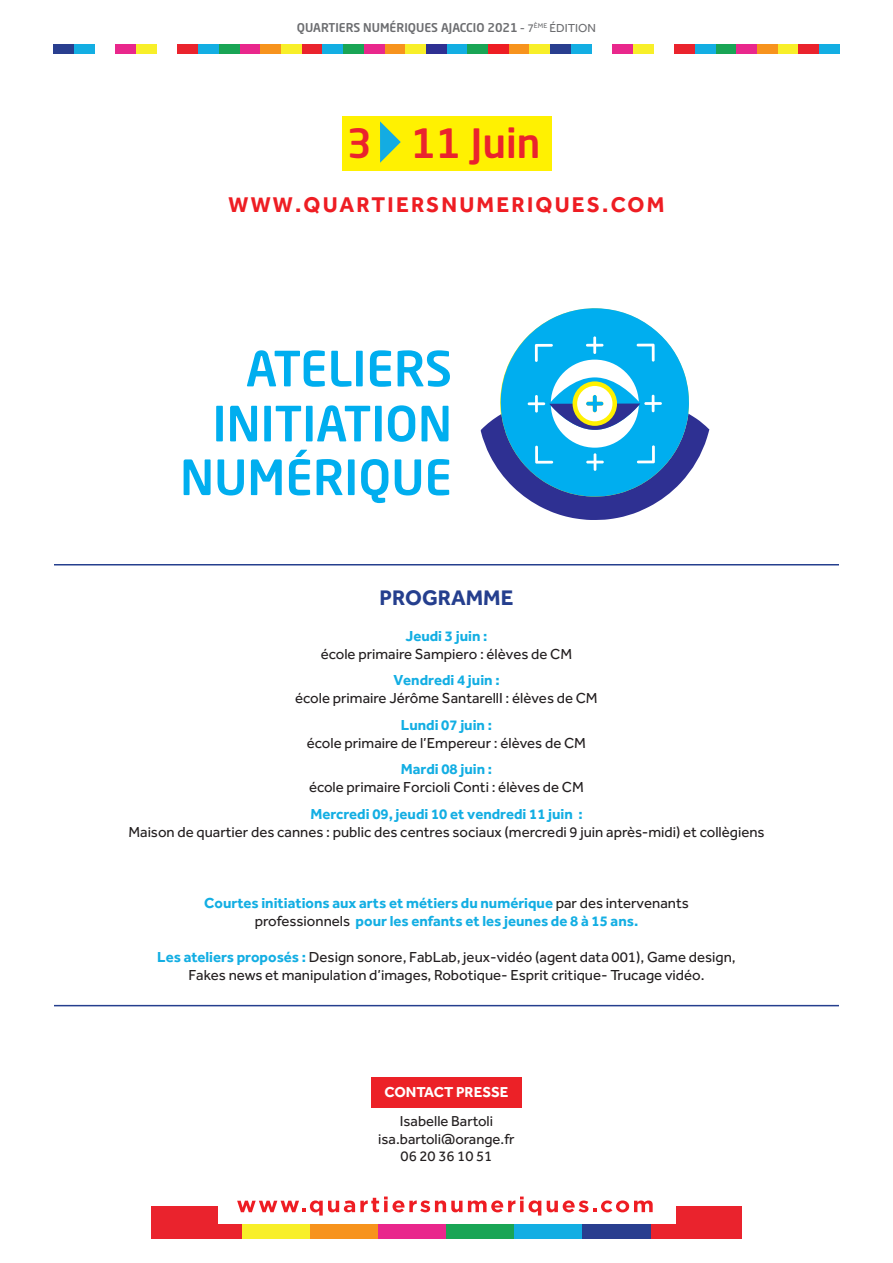
<style>
.page{position:relative;width:893px;height:1263px;background:#fff}
.page>*{position:absolute;margin:0;border:0;box-sizing:border-box;transform-origin:0 0}
.t1{font:500 39.9px "Neo Sans Std";color:#ea232d}
.t2{font:700 22.05px "Effra";letter-spacing:.1em;color:#ee1d23}
.t3{font:700 21.9px "Effra";color:#253f8e}
.t4{font:15px/18px "Effra";color:#231f20;text-align:center}
.t5{font:700 15px/18px "Effra";color:#13aee3;text-align:center}
.t6{font:14.85px "Effra";color:#231f20}
.t7{font:700 14.85px "Effra";color:#fff}
.t8{font:500 12px "Neo Sans Std";color:#6c6d70}
.s1{font-family:"Effra";font-weight:400}
.s2{font-weight:700;color:#13aee3}
.s3{font-weight:400;color:#231f20}
</style>
<div class="page">
<div style="left:405px;top:45px;width:21px;height:9px;background:#f8ef29"></div>
<div style="left:384px;top:45px;width:21px;height:9px;background:#f7931d"></div>
<div style="left:364px;top:45px;width:20px;height:9px;background:#e9278c"></div>
<div style="left:343px;top:45px;width:21px;height:9px;background:#19a555"></div>
<div style="left:322px;top:45px;width:21px;height:9px;background:#13aee3"></div>
<div style="left:302px;top:45px;width:20px;height:9px;background:#ea232d"></div>
<div style="left:281px;top:45px;width:21px;height:9px;background:#f8ef29"></div>
<div style="left:260px;top:45px;width:21px;height:9px;background:#f7931d"></div>
<div style="left:240px;top:45px;width:20px;height:9px;background:#e9278c"></div>
<div style="left:219px;top:45px;width:21px;height:9px;background:#19a555"></div>
<div style="left:198px;top:45px;width:21px;height:9px;background:#13aee3"></div>
<div style="left:177px;top:45px;width:21px;height:9px;background:#ea232d"></div>
<div style="left:136px;top:45px;width:21px;height:9px;background:#f8ef29"></div>
<div style="left:115px;top:45px;width:21px;height:9px;background:#e9278c"></div>
<div style="left:74px;top:45px;width:21px;height:9px;background:#13aee3"></div>
<div style="left:53px;top:45px;width:21px;height:9px;background:#293e8f"></div>
<div style="left:529px;top:45px;width:21px;height:9px;background:#f8ef29"></div>
<div style="left:509px;top:45px;width:20px;height:9px;background:#f7931d"></div>
<div style="left:488px;top:45px;width:21px;height:9px;background:#ee1d23"></div>
<div style="left:467px;top:45px;width:21px;height:9px;background:#19a555"></div>
<div style="left:446px;top:45px;width:21px;height:9px;background:#13aee3"></div>
<div style="left:426px;top:45px;width:20px;height:9px;background:#2e3092"></div>
<div style="left:819px;top:45px;width:21px;height:9px;background:#13aee3"></div>
<div style="left:798px;top:45px;width:21px;height:9px;background:#ea232d"></div>
<div style="left:778px;top:45px;width:20px;height:9px;background:#f8ef29"></div>
<div style="left:757px;top:45px;width:21px;height:9px;background:#f7931d"></div>
<div style="left:736px;top:45px;width:21px;height:9px;background:#e9278c"></div>
<div style="left:715px;top:45px;width:21px;height:9px;background:#19a555"></div>
<div style="left:695px;top:45px;width:20px;height:9px;background:#13aee3"></div>
<div style="left:674px;top:45px;width:21px;height:9px;background:#ea232d"></div>
<div style="left:633px;top:45px;width:20px;height:9px;background:#f8ef29"></div>
<div style="left:612px;top:45px;width:21px;height:9px;background:#e9278c"></div>
<div style="left:571px;top:45px;width:20px;height:9px;background:#13aee3"></div>
<div style="left:550px;top:45px;width:21px;height:9px;background:#293e8f"></div>
<div style="left:152px;top:1206px;width:90px;height:33px;background:#ea232d"></div>
<div style="left:242px;top:1206px;width:68px;height:33px;background:#f8ef29"></div>
<div style="left:310px;top:1206px;width:68px;height:33px;background:#f7931d"></div>
<div style="left:378px;top:1206px;width:68px;height:33px;background:#e9278c"></div>
<div style="left:446px;top:1206px;width:69px;height:33px;background:#19a555"></div>
<div style="left:515px;top:1206px;width:68px;height:33px;background:#13aee3"></div>
<div style="left:583px;top:1206px;width:68px;height:33px;background:#293e8f"></div>
<div style="left:651px;top:1206px;width:90px;height:33px;background:#ea232d"></div>
<div style="left:218px;top:1194px;width:457px;height:29px;background:#fff"></div>
<svg style="left:237px;top:1196px;width:225px;height:19px"></svg>
<svg style="left:468px;top:1196px;width:73px;height:19px"></svg>
<svg style="left:547px;top:1200px;width:106px;height:12px"></svg>
<hr style="left:54px;top:564px;width:785px;height:1px;background:#253f8e">
<hr style="left:54px;top:1005px;width:785px;height:1px;background:#253f8e">
<div style="left:371px;top:1077px;width:151px;height:30px;background:#ec2127"></div>
<div style="left:342px;top:116px;width:209px;height:55px;background:#fff101"></div>
<svg style="left:380px;top:121px;width:21px;height:42px"></svg>
<svg style="left:247px;top:350px;width:78px;height:37px"></svg>
<svg style="left:331px;top:351px;width:20px;height:36px"></svg>
<div style="left:356px;top:351px;width:7px;height:35px;background:#00aeef"></div>
<svg style="left:370px;top:350px;width:21px;height:37px"></svg>
<svg style="left:398px;top:350px;width:52px;height:37px"></svg>
<div style="left:216px;top:406px;width:7px;height:35px;background:#00aeef"></div>
<svg style="left:230px;top:406px;width:27px;height:35px"></svg>
<div style="left:264px;top:406px;width:7px;height:35px;background:#00aeef"></div>
<svg style="left:276px;top:406px;width:25px;height:35px"></svg>
<div style="left:306px;top:406px;width:7px;height:35px;background:#00aeef"></div>
<svg style="left:317px;top:405px;width:53px;height:36px"></svg>
<div style="left:375px;top:406px;width:7px;height:35px;background:#00aeef"></div>
<svg style="left:388px;top:405px;width:27px;height:37px"></svg>
<svg style="left:421px;top:406px;width:27px;height:35px"></svg>
<svg style="left:184px;top:459px;width:27px;height:36px"></svg>
<svg style="left:218px;top:459px;width:26px;height:36px"></svg>
<svg style="left:251px;top:459px;width:31px;height:36px"></svg>
<svg style="left:289px;top:450px;width:21px;height:45px"></svg>
<svg style="left:317px;top:459px;width:25px;height:36px"></svg>
<div style="left:348px;top:459px;width:7px;height:36px;background:#00aeef"></div>
<svg style="left:361px;top:459px;width:27px;height:44px"></svg>
<svg style="left:395px;top:459px;width:26px;height:36px"></svg>
<svg style="left:428px;top:459px;width:21px;height:36px"></svg>
<svg style="left:481px;top:308px;width:228px;height:212px"></svg>
<p class="t8" style="left:297px;top:20px;width:301px">QUARTIERS NUMÉRIQUES AJACCIO 2021 <span class="s1">- 7</span><sup>ÈME</sup> <span class="s1">ÉDITION</span></p>
<h1 class="t1" style="left:347px;top:118px;width:195px">3 11 Juin</h1>
<p class="t2" style="left:229px;top:191px;width:437px">WWW.QUARTIERSNUMERIQUES.COM</p>
<p class="t3" style="left:379px;top:585px;width:135px">PROGRAMME</p>
<p class="t4" style="left:321px;top:626px;width:253px"><span class="s2">Jeudi 3 juin :<br></span>école primaire Sampiero : élèves de CM</p>
<p class="t4" style="left:295px;top:671px;width:304px"><span class="s2">Vendredi 4 juin :<br></span>école primaire Jérôme SantarellI : élèves de CM</p>
<p class="t4" style="left:307px;top:715px;width:281px"><span class="s2">Lundi 07 juin :<br></span>école primaire de l’Empereur : élèves de CM</p>
<p class="t4" style="left:309px;top:760px;width:276px"><span class="s2">Mardi 08 juin :<br></span>école primaire Forcioli Conti : élèves de CM</p>
<p class="t4" style="left:128px;top:804px;width:638px"><span class="s2">Mercredi 09, jeudi 10 et vendredi 11 juin :<br></span>Maison de quartier des cannes : public des centres sociaux (mercredi 9 juin après-midi) et collègiens</p>
<p class="t5" style="left:204px;top:893px;width:486px">Courtes initiations aux arts et métiers du numérique <span class="s3">par des intervenants professionnels</span> pour les enfants et les jeunes de 8 à 15 ans.</p>
<p class="t4" style="left:157px;top:947px;width:580px"><span class="s2">Les ateliers proposés :</span> Design sonore, FabLab, jeux-vidéo (agent data 001), Game design,<br>Fakes news et manipulation d’images, Robotique- Esprit critique- Trucage vidéo.</p>
<p class="t7" style="left:385px;top:1083px;width:125px">CONTACT PRESSE</p>
<p class="t6" style="left:400px;top:1112px;width:95px">Isabelle Bartoli</p>
<p class="t6" style="left:378px;top:1130px;width:138px">isa.bartoli@orange.fr</p>
<p class="t6" style="left:401px;top:1148px;width:93px">06 20 36 10 51</p>
</div>
